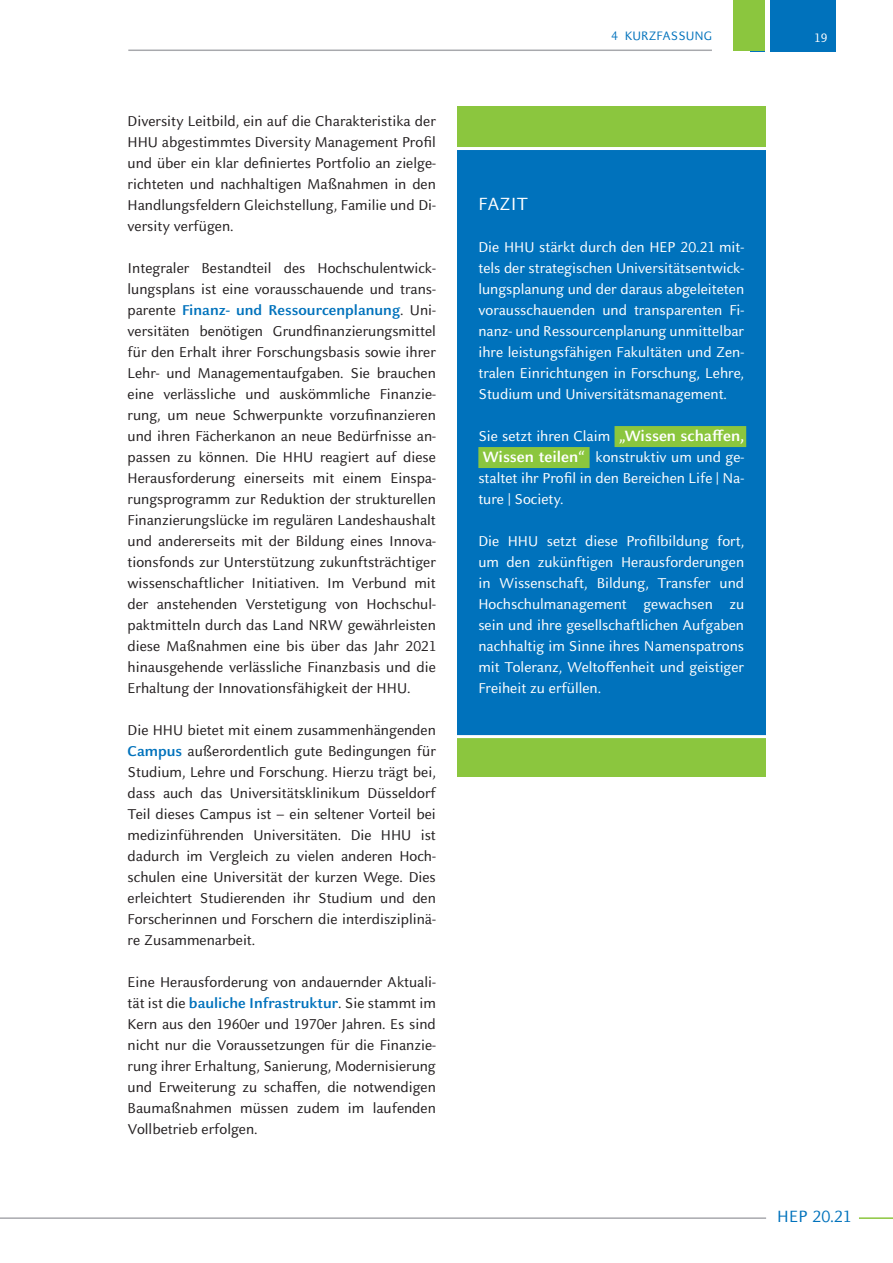
<style>
.page{position:relative;width:893px;height:1263px;background:#fff}
.page>*{position:absolute;margin:0;border:0;box-sizing:border-box;transform-origin:0 0}
.t1{font:19.5px "Celeste Sans Pro";letter-spacing:.01em;color:#fff}
.t2{font:18px "Celeste Sans Pro";letter-spacing:.005em;color:#0072bc}
.t3{font:15.75px/21px "Celeste Sans Pro";color:#231f20;text-align:justify}
.t4{font:15.75px/21px "Celeste Sans Pro";color:#fff;text-align:justify}
.t5{font:13.5px "Celeste Sans Pro";color:#0072bc}
.t6{font:13.5px "Celeste Sans Pro";color:#fff}
.s1{font-weight:700;color:#0072bc}
.s2{font-weight:700;font-size:16.5px}
</style>
<div class="page">
<div style="left:750px;top:0;width:86px;height:51px;background:#0072bc"></div>
<hr style="left:128px;top:50px;width:584px;height:1px;background:#a8a9ad">
<div style="left:733px;top:0;width:34px;height:51px;background:#8bc63e"></div>
<hr style="left:766px;top:0;width:4px;height:54px;background:#fff">
<hr style="left:0;top:1217px;width:766px;height:2px;background:#a8a9ad">
<hr style="left:859px;top:1217px;width:34px;height:2px;background:#8bc63e">
<div style="left:457px;top:106px;width:308px;height:62px;background:#8bc63e"></div>
<div style="left:457px;top:147px;width:308px;height:590px;background:#0072bc"></div>
<div style="left:614px;top:426px;width:132px;height:21px;background:#8bc63e"></div>
<div style="left:478px;top:447px;width:112px;height:21px;background:#8bc63e"></div>
<div style="left:457px;top:736px;width:308px;height:41px;background:#8bc63e"></div>
<hr style="left:446px;top:735px;width:348px;height:3px;background:#fff">
<hr style="left:451px;top:147px;width:358px;height:3px;background:#fff">
<p class="t3" style="left:128px;top:110px;width:310px">Diversity Leitbild, ein auf die Charakteristika der HHU abgestimmtes Diversity Management Profil und über ein klar definiertes Portfolio an zielge&shy;richteten und nachhaltigen Maßnahmen in den Handlungsfeldern Gleichstellung, Familie und Di&shy;versity verfügen.</p>
<p class="t3" style="left:128px;top:257px;width:310px">Integraler Bestandteil des Hochschulentwick&shy;lungsplans ist eine vorausschauende und trans&shy;parente <span class="s1">Finanz- und Ressourcenplanung</span>. Uni&shy;versitäten benötigen Grundfinanzierungsmittel für den Erhalt ihrer Forschungsbasis sowie ihrer Lehr- und Managementaufgaben. Sie brauchen eine verlässliche und auskömmliche Finanzie&shy;rung, um neue Schwerpunkte vorzufinanzieren und ihren Fächerkanon an neue Bedürfnisse an&shy;passen zu können. Die HHU reagiert auf diese Herausforderung einerseits mit einem Einspa&shy;rungsprogramm zur Reduktion der strukturellen Finanzierungslücke im regulären Landeshaushalt und andererseits mit der Bildung eines Innova&shy;tionsfonds zur Unterstützung zukunftsträchtiger wissenschaftlicher Initiativen. Im Verbund mit der anstehenden Verstetigung von Hochschul&shy;paktmitteln durch das Land NRW gewährleisten diese Maßnahmen eine bis über das Jahr 2021 hinausgehende verlässliche Finanzbasis und die Erhaltung der Innovationsfähigkeit der HHU.</p>
<p class="t3" style="left:128px;top:719px;width:310px">Die HHU bietet mit einem zusammenhängenden <span class="s1">Campus</span> außerordentlich gute Bedingungen für Studium, Lehre und Forschung. Hierzu trägt bei, dass auch das Universitätsklinikum Düsseldorf Teil dieses Campus ist – ein seltener Vorteil bei medizinführenden Universitäten. Die HHU ist dadurch im Vergleich zu vielen anderen Hoch&shy;schulen eine Universität der kurzen Wege. Dies erleichtert Studierenden ihr Studium und den Forscherinnen und Forschern die interdisziplinä&shy;re Zusammenarbeit.</p>
<p class="t3" style="left:128px;top:971px;width:310px">Eine Herausforderung von andauernder Aktuali&shy;tät ist die <span class="s1">bauliche Infrastruktur</span>. Sie stammt im Kern aus den 1960er und 1970er Jahren. Es sind nicht nur die Voraussetzungen für die Finanzie&shy;rung ihrer Erhaltung, Sanierung, Modernisierung und Erweiterung zu schaffen, die notwendigen Baumaßnahmen müssen zudem im laufenden Vollbetrieb erfolgen.</p>
<p class="t5" style="left:611px;top:27px;width:103px">4 KURZFASSUNG</p>
<p class="t1" style="left:478px;top:192px;width:51px">FAZIT</p>
<p class="t4" style="left:478px;top:236px;width:267px">Die HHU stärkt durch den HEP 20.21 mit&shy;tels der strategischen Universitätsentwick&shy;lungsplanung und der daraus abgeleiteten vorausschauenden und transparenten Fi&shy;nanz- und Ressourcenplanung unmittelbar ihre leistungsfähigen Fakultäten und Zen&shy;tralen Einrichtungen in Forschung, Lehre, Studium und Universitätsmanagement.</p>
<p class="t4" style="left:478px;top:425px;width:267px">Sie setzt ihren Claim <span class="s2">„Wissen schaffen, Wissen teilen“</span> konstruktiv um und ge&shy;staltet ihr Profil in den Bereichen Life | Na&shy;ture | Society.</p>
<p class="t4" style="left:478px;top:530px;width:267px">Die HHU setzt diese Profilbildung fort, um den zukünftigen Herausforderungen in Wissenschaft, Bildung, Transfer und Hochschulmanagement gewachsen zu sein und ihre gesellschaftlichen Aufgaben nachhaltig im Sinne ihres Namenspatrons mit Toleranz, Weltoffenheit und geistiger Freiheit zu erfüllen.</p>
<p class="t6" style="left:814px;top:29px;width:14px">19</p>
<p class="t2" style="left:777px;top:1205px;width:75px">HEP 20.21</p>
</div>
